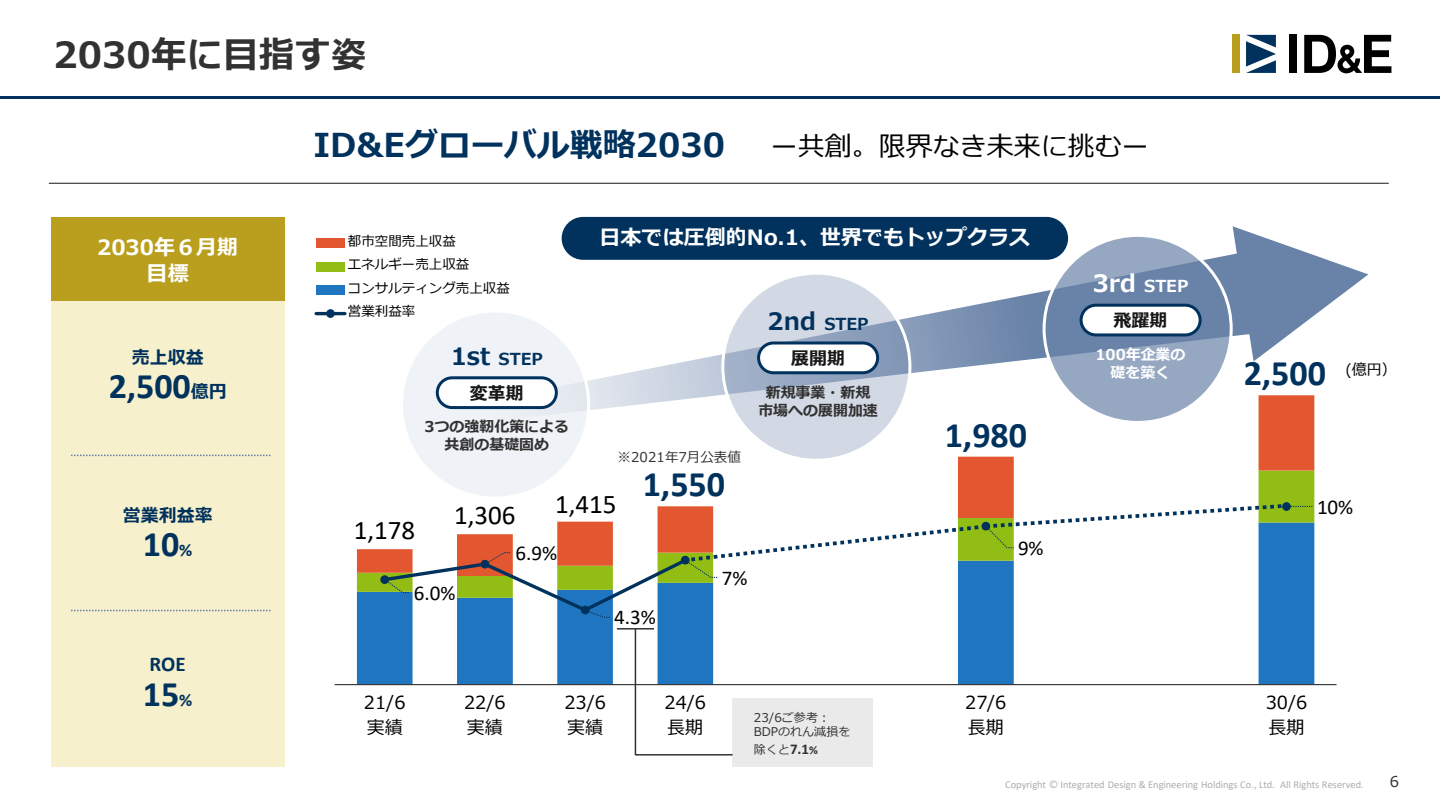
<style>
.page{position:relative;width:1440px;height:810px;background:#fff}
.page>*{position:absolute;margin:0;border:0;box-sizing:border-box;transform-origin:0 0}
.t1{font:700 36px "Calibri";color:#00325d}
.t2{font:700 36px "Meiryo";color:#323232}
.t3{font:700 33px "Meiryo";color:#00325d}
.t4{font:27px "Calibri";color:#000}
.t5{font:27px "Meiryo";color:#000}
.t6{font:700 21px "Meiryo";color:#fff}
.t7{font:21px "Calibri";color:#000}
.t8{font:700 21px "Calibri";color:#00325d}
.t9{font:18px/24.5px "Meiryo";color:#000}
.t10{font:700 18px "Meiryo";color:#00325d}
.t11{font:700 18px "Meiryo";color:#171717}
.t12{font:700 16.5px "Meiryo";color:#00325d}
.t13{font:700 16.5px "Meiryo";color:#fff}
.t14{font:700 15px/18px "Meiryo";color:#323232;text-align:center}
.t15{font:700 15px/18px "Meiryo";color:#fff;text-align:center}
.t16{font:15px "Meiryo";color:#000}
.t17{font:15px "Meiryo";color:#323232}
.t18{font:13.5px "Meiryo";color:#000}
.t19{font:13.5px "Meiryo";letter-spacing:.005em;color:#323232}
.t20{font:12px/14.4px "Meiryo";color:#323232}
.t21{font:10.5px "Calibri";letter-spacing:-.005em;color:#adadad}
.s1{font-family:"Meiryo";font-size:18px}
.s2{font-size:18px}
.s3{font-size:24px}
.s4{font-family:"Yu Gothic"}
.s5{font-family:"Calibri";font-weight:700;font-size:15px}
.s6{font-family:"Calibri";font-weight:700}
</style>
<div class="page">
<div style="left:1232px;top:35px;width:8px;height:38px;background:#b99f1d"></div>
<svg style="left:1246px;top:35px;width:30px;height:38px"></svg>
<div style="left:1289px;top:35px;width:8px;height:38px;background:#000"></div>
<svg style="left:1304px;top:35px;width:87px;height:38px"></svg>
<hr style="left:0;top:96px;width:1440px;height:2px;background:#00325d">
<svg style="left:357px;top:598px;width:957px;height:86px"></svg>
<svg style="left:357px;top:395px;width:957px;height:181px"></svg>
<hr style="left:335px;top:684px;width:1002px;height:1px;background:#323232">
<div style="left:380px;top:575px;width:9px;height:9px;border:1px solid #00325d;border-radius:50%"></div>
<div style="left:316px;top:239px;width:29px;height:9px;background:#e35730"></div>
<div style="left:316px;top:262px;width:29px;height:9px;background:#92bd14"></div>
<div style="left:316px;top:286px;width:29px;height:9px;background:#1f75c0"></div>
<hr style="left:316px;top:312px;width:29px;height:3px;background:#00325d">
<div style="left:327px;top:310px;width:7px;height:7px;background:#00325d;border-radius:50%"></div>
<div style="left:326px;top:309px;width:9px;height:9px;border:1px solid #00325d;border-radius:50%"></div>
<svg style="left:1233px;top:226px;width:135px;height:128px"></svg>
<svg style="left:566px;top:251px;width:698px;height:171px"></svg>
<hr style="left:49px;top:183px;width:1340px;height:1px;background:#323232">
<div style="left:51px;top:217px;width:234px;height:84px;background:#b99f1d"></div>
<div style="left:51px;top:301px;width:234px;height:465px;background:#f7f0cc"></div>
<svg style="left:71px;top:455px;width:200px;height:1px"></svg>
<svg style="left:71px;top:610px;width:200px;height:1px"></svg>
<div style="left:402px;top:311px;width:187px;height:187px;background:#eff2f6;border-radius:50%"></div>
<div style="left:437px;top:378px;width:119px;height:30px;background:#fff;border-radius:15px"></div>
<div style="left:436px;top:376px;width:122px;height:33px;border:3px solid #00325d;border-radius:15px"></div>
<div style="left:723px;top:273px;width:187px;height:187px;background:#6982a8;border-radius:50%;opacity:.3"></div>
<div style="left:759px;top:343px;width:119px;height:30px;background:#fff;border-radius:15px"></div>
<div style="left:757px;top:342px;width:122px;height:32px;border:3px solid #00325d;border-radius:15px"></div>
<div style="left:1044px;top:235px;width:187px;height:187px;background:#6982a8;border-radius:50%;opacity:.7"></div>
<div style="left:1081px;top:305px;width:119px;height:30px;background:#fff;border-radius:15px"></div>
<div style="left:1080px;top:304px;width:122px;height:32px;border:3px solid #00325d;border-radius:15px"></div>
<svg style="left:381px;top:502px;width:932px;height:116px"></svg>
<div style="left:733px;top:699px;width:140px;height:68px;background:#eaeaea"></div>
<svg style="left:634px;top:627px;width:100px;height:129px"></svg>
<hr style="left:617px;top:628px;width:37px;height:2px;background:#323232">
<div style="left:562px;top:217px;width:506px;height:43px;background:#00325d;border-radius:21px"></div>
<h2 class="t2" style="left:54px;top:30px;width:315px">2030年に目指す姿</h2>
<p class="t6" style="left:97px;top:233px;width:143px">2030年６月期</p>
<p class="t6" style="left:147px;top:258px;width:44px">目標</p>
<p class="t10" style="left:132px;top:344px;width:73px">売上収益</p>
<p class="t1" style="left:109px;top:361px;width:120px">2,500<span class="s1">億円</span></p>
<p class="t10" style="left:123px;top:502px;width:91px">営業利益率</p>
<p class="t1" style="left:143px;top:519px;width:51px">10<span class="s2">%</span></p>
<p class="t8" style="left:150px;top:649px;width:38px">ROE</p>
<p class="t1" style="left:143px;top:669px;width:51px">15<span class="s2">%</span></p>
<p class="t3" style="left:313px;top:122px;width:413px">ID&amp;Eグローバル戦略2030</p>
<p class="t5" style="left:771px;top:127px;width:379px">ー共創。限界なき未来に挑むー</p>
<p class="t6" style="left:600px;top:222px;width:432px">日本では圧倒的No.1、世界でもトップクラス</p>
<p class="t18" style="left:348px;top:231px;width:110px">都市空間売上収益</p>
<p class="t18" style="left:348px;top:255px;width:123px">エネルギー売上収益</p>
<p class="t18" style="left:348px;top:278px;width:164px">コンサルティング売上収益</p>
<p class="t18" style="left:348px;top:302px;width:69px">営業利益率</p>
<p class="t13" style="left:1093px;top:275px;width:97px"><span class="s3">3rd</span> STEP</p>
<p class="t12" style="left:768px;top:312px;width:103px"><span class="s3">2nd</span> STEP</p>
<p class="t11" style="left:1114px;top:308px;width:55px">飛躍期</p>
<p class="t15" style="left:1096px;top:346px;width:92px">100年企業の礎を築く</p>
<p class="t12" style="left:451px;top:347px;width:94px"><span class="s3">1st</span> STEP</p>
<p class="t11" style="left:791px;top:346px;width:55px">展開期</p>
<p class="t14" style="left:758px;top:384px;width:121px">新規事業・新規市場への展開加速</p>
<p class="t11" style="left:470px;top:380px;width:55px">変革期</p>
<p class="t14" style="left:425px;top:419px;width:146px">3つの強靭化策による共創の基礎固め</p>
<p class="t1" style="left:945px;top:409px;width:84px">1,980</p>
<p class="t19" style="left:618px;top:448px;width:125px"><span class="s4">※</span>2021年7月公表値</p>
<p class="t4" style="left:354px;top:511px;width:63px">1,178</p>
<p class="t4" style="left:454px;top:497px;width:63px">1,306</p>
<p class="t4" style="left:555px;top:486px;width:63px">1,415</p>
<p class="t7" style="left:515px;top:538px;width:43px">6.9%</p>
<p class="t7" style="left:414px;top:578px;width:43px">6.0%</p>
<p class="t1" style="left:643px;top:458px;width:84px">1,550</p>
<p class="t7" style="left:722px;top:563px;width:27px">7%</p>
<p class="t7" style="left:614px;top:603px;width:43px">4.3%</p>
<p class="t7" style="left:1018px;top:533px;width:27px">9%</p>
<p class="t1" style="left:1244px;top:348px;width:84px">2,500</p>
<p class="t16" style="left:1346px;top:359px;width:53px">(億円）</p>
<p class="t7" style="left:1317px;top:492px;width:38px">10%</p>
<p class="t9" style="left:364px;top:691px;width:43px">21/6実績</p>
<p class="t9" style="left:464px;top:691px;width:43px">22/6実績</p>
<p class="t9" style="left:564px;top:691px;width:43px">23/6実績</p>
<p class="t9" style="left:665px;top:691px;width:43px">24/6長期</p>
<p class="t9" style="left:965px;top:691px;width:43px">27/6長期</p>
<p class="t9" style="left:1266px;top:691px;width:43px">30/6長期</p>
<p class="t20" style="left:754px;top:711px;width:98px">23/6ご参考：<br>BDPのれん減損を</p>
<p class="t20" style="left:754px;top:743px;width:66px">除くと<span class="s5">7.1</span><span class="s6">%</span></p>
<p class="t21" style="left:1005px;top:777px;width:360px">Copyright Ⓒ Integrated Design &amp; Engineering Holdings Co., Ltd. All Rights Reserved.</p>
<h3 class="t17" style="left:1390px;top:772px;width:11px">6</h3>
</div>
